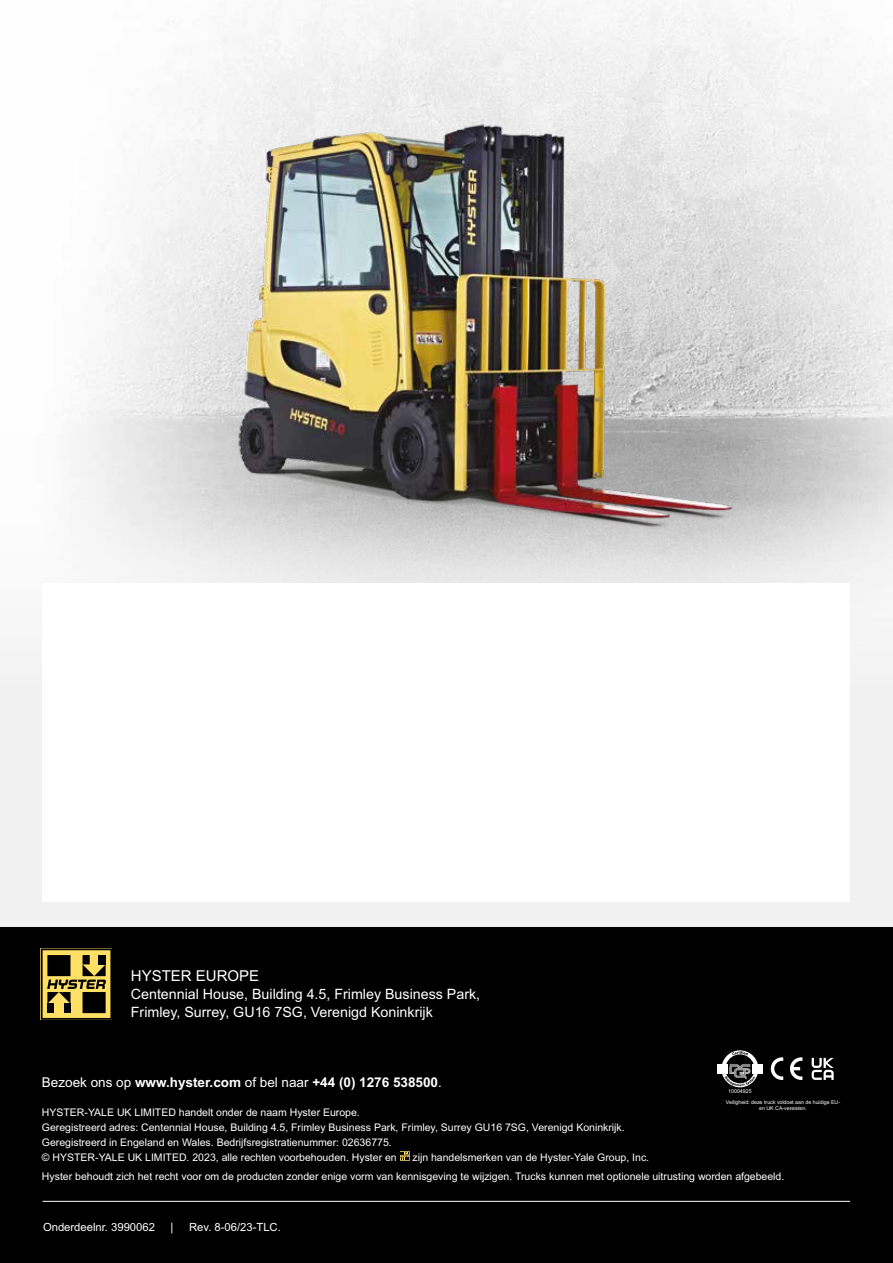
<style>
.page{position:relative;width:893px;height:1263px;background:#fff}
.page>*{position:absolute;margin:0;border:0;box-sizing:border-box;transform-origin:0 0}
.t1{font:15px "Arial MT Std";color:#fff}
.t2{font:14.25px/18px "Arial MT Std";color:#fff}
.t3{font:700 13.5px "Arial MT Std";color:#fff}
.t4{font:11.25px "Arial MT Std";color:#fff}
.t5{font:10.5px/15px "Arial MT Std";color:#fff}
.t6{font:5.25px/6.3px "Arial MT Pro";color:#fff;text-align:center}
.t7{font:5.25px "Arial MT Std";color:#fff}
.s1{font-weight:400}
</style>
<div class="page">
<div style="left:0;top:927px;width:893px;height:336px;background:#000"></div>
<img style="left:87px;top:0;width:806px;height:413px">
<svg style="left:0;top:413px;width:893px;height:514px;fill:#f1f1f1"></svg>
<div style="left:42px;top:583px;width:808px;height:318px;background:#fff"></div>
<svg style="left:41px;top:948px;width:71px;height:72px"></svg>
<div style="left:47px;top:955px;width:24px;height:21px;background:#000"></div>
<svg style="left:812px;top:1058px;width:22px;height:22px"></svg>
<svg style="left:717px;top:1050px;width:45px;height:37px"></svg>
<svg style="left:790px;top:1057px;width:12px;height:23px"></svg>
<svg style="left:771px;top:1057px;width:12px;height:23px"></svg>
<svg style="left:400px;top:1151px;width:10px;height:10px"></svg>
<hr style="left:43px;top:1201px;width:807px;height:1px;background:#fff">
<img style="left:176px;top:92px;width:578px;height:443px">
<h1 class="t1" style="left:131px;top:967px;width:130px">HYSTER EUROPE</h1>
<h2 class="t2" style="left:131px;top:985px;width:351px">Centennial House, Building 4.5, Frimley Business Park,<br>Frimley, Surrey, GU16 7SG, Verenigd Koninkrijk</h2>
<p class="t3" style="left:42px;top:1075px;width:401px"><span class="s1">Bezoek ons op</span> www.hyster.com <span class="s1">of bel naar</span> +44 (0) 1276 538500<span class="s1">.</span></p>
<p class="t5" style="left:42px;top:1104px;width:584px">HYSTER-YALE UK LIMITED handelt onder de naam Hyster Europe.<br>Geregistreerd adres: Centennial House, Building 4.5, Frimley Business Park, Frimley, Surrey GU16 7SG, Verenigd Koninkrijk.<br>Geregistreerd in Engeland en Wales. Bedrijfsregistratienummer: 02636775.<br>© HYSTER-YALE UK LIMITED. 2023, alle rechten voorbehouden. Hyster en</p>
<p class="t7" style="left:728px;top:1088px;width:25px">10004925</p>
<p class="t6" style="left:726px;top:1099px;width:116px">Veiligheid: deze truck voldoet aan de huidige EU&shy;en UK CA-vereisten.</p>
<p class="t5" style="left:42px;top:1147px;width:744px;line-height:19.2px;text-indent:370px">zijn handelsmerken van de Hyster-Yale Group, Inc.<br>Hyster behoudt zich het recht voor om de producten zonder enige vorm van kennisgeving te wijzigen. Trucks kunnen met optionele uitrusting worden afgebeeld.</p>
<p class="t4" style="left:43px;top:1221px;width:113px">Onderdeelnr. 3990062</p>
<p class="t4" style="left:171px;top:1221px;width:4px">|</p>
<p class="t4" style="left:189px;top:1221px;width:93px">Rev. 8-06/23-TLC.</p>
</div>
